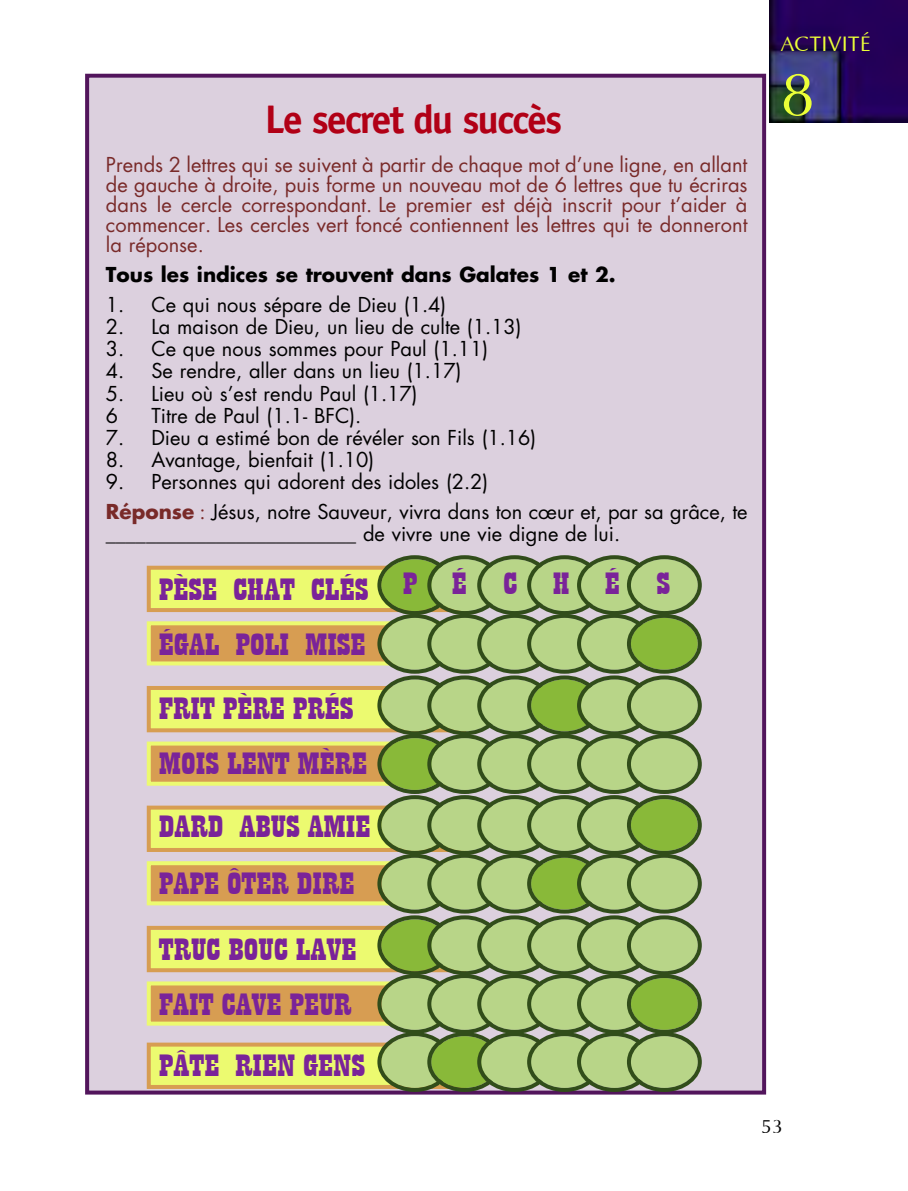
<style>
.page{position:relative;width:908px;height:1191px;background:#fff}
.page>*{position:absolute;margin:0;border:0;box-sizing:border-box;transform-origin:0 0}
.t1{font:64px "Optane";color:#ebff38}
.t2{font:700 40px "Officina Sans";letter-spacing:-.05em;color:#b10016}
.t3{font:32px/54.6px "Playbill";color:#7a2399;scale:1.5 1}
.t4{font:22px "Optane";color:#ebff38}
.t5{font:20px/22px "Futura";color:#000}
.t6{font:20px/20px "Futura";color:#792a29;text-align:justify}
.t7{font:700 20px "Futura";color:#000}
.t8{font:20px "Optane";color:#000}
.s1{font-weight:700;color:#792a29}
.s2{color:#792a29}
</style>
<div class="page">
<div style="left:89px;top:78px;width:672px;height:1012px;background:#dcd0de"></div>
<div style="left:85px;top:74px;width:680px;height:1020px;border:4px solid #52155c"></div>
<img style="left:769px;top:0;width:138px;height:123px">
<div style="left:151px;top:570px;width:311px;height:38px;background:#ecfa70"></div>
<div style="left:147px;top:566px;width:319px;height:46px;border:4px solid #d79d52"></div>
<div style="left:151px;top:625px;width:311px;height:36px;background:#d79d52"></div>
<div style="left:147px;top:621px;width:319px;height:44px;border:4px solid #ecfa70"></div>
<div style="left:151px;top:690px;width:311px;height:38px;background:#ecfa70"></div>
<div style="left:147px;top:686px;width:319px;height:46px;border:4px solid #d79d52"></div>
<div style="left:151px;top:745px;width:311px;height:36px;background:#d79d52"></div>
<div style="left:147px;top:741px;width:319px;height:44px;border:4px solid #ecfa70"></div>
<div style="left:151px;top:809px;width:311px;height:39px;background:#ecfa70"></div>
<div style="left:147px;top:805px;width:319px;height:47px;border:4px solid #d79d52"></div>
<div style="left:151px;top:865px;width:311px;height:36px;background:#d79d52"></div>
<div style="left:147px;top:861px;width:319px;height:44px;border:4px solid #ecfa70"></div>
<div style="left:151px;top:930px;width:311px;height:38px;background:#ecfa70"></div>
<div style="left:147px;top:926px;width:319px;height:46px;border:4px solid #d79d52"></div>
<div style="left:151px;top:985px;width:311px;height:36px;background:#d79d52"></div>
<div style="left:147px;top:981px;width:319px;height:44px;border:4px solid #ecfa70"></div>
<div style="left:151px;top:1046px;width:311px;height:39px;background:#ecfa70"></div>
<div style="left:147px;top:1042px;width:319px;height:47px;border:4px solid #d79d52"></div>
<svg style="left:377px;top:555px;width:324px;height:537px;background:#9bb571"></svg>
<h2 class="t2" style="left:265px;top:104px;width:299px">Le secret du succès</h2>
<p class="t6" style="left:106px;top:157px;width:643px">Prends 2 lettres qui se suivent à partir de chaque mot d’une ligne, en allant de gauche à droite, puis forme un nouveau mot de 6 lettres que tu écriras dans le cercle correspondant. Le premier est déjà inscrit pour t’aider à commencer. Les cercles vert foncé contiennent les lettres qui te donneront la réponse.</p>
<p class="t7" style="left:106px;top:266px;width:511px">Tous les indices se trouvent dans Galates 1 et 2.</p>
<p class="t5" style="left:106px;top:296px;width:341px">1. Ce qui nous sépare de Dieu (1.4)</p>
<p class="t5" style="left:106px;top:318px;width:417px">2. La maison de Dieu, un lieu de culte (1.13)</p>
<p class="t5" style="left:106px;top:340px;width:383px">3. Ce que nous sommes pour Paul (1.11)</p>
<p class="t5" style="left:106px;top:362px;width:357px">4. Se rendre, aller dans un lieu (1.17)</p>
<p class="t5" style="left:106px;top:384px;width:313px">5. Lieu où s’est rendu Paul (1.17)<br>6</p>
<p class="t5" style="left:151px;top:406px;width:211px">Titre de Paul (1.1- BFC).</p>
<p class="t5" style="left:106px;top:428px;width:431px">7. Dieu a estimé bon de révéler son Fils (1.16)</p>
<p class="t5" style="left:106px;top:450px;width:270px">8. Avantage, bienfait (1.10)</p>
<p class="t5" style="left:106px;top:468px;width:642px;line-height:30px">9. Personnes qui adorent des idoles (2.2)<br><span class="s1">Réponse</span> <span class="s2">:</span> Jésus, notre Sauveur, vivra dans ton cœur et, par sa grâce, te</p>
<p class="t5" style="left:106px;top:524px;width:515px">_________________________ de vivre une vie digne de lui.</p>
<h3 class="t3" style="left:159px;top:563px;width:141px">PÈSE CHAT CLÉS<br>ÉGAL POLI MISE</h3>
<h3 class="t3" style="left:159px;top:683px;width:140px">FRIT PÈRE PRÉS<br>MOIS LENT MÈRE</h3>
<h3 class="t3" style="left:159px;top:799px;width:142px;line-height:56.8px">DARD ABUS AMIE<br>PAPE ÔTER DIRE</h3>
<h3 class="t3" style="left:402px;top:557px;width:180px">PÉCHÉS</h3>
<p class="t4" style="left:780px;top:35px;width:92px">ACTIVITÉ</p>
<h1 class="t1" style="left:780px;top:69px;width:37px">8</h1>
<h3 class="t3" style="left:159px;top:923px;width:133px">TRUC BOUC LAVE<br>FAIT CAVE PEUR</h3>
<h3 class="t3" style="left:159px;top:1039px;width:139px">PÂTE RIEN GENS</h3>
<p class="t8" style="left:760px;top:1118px;width:23px">53</p>
</div>
